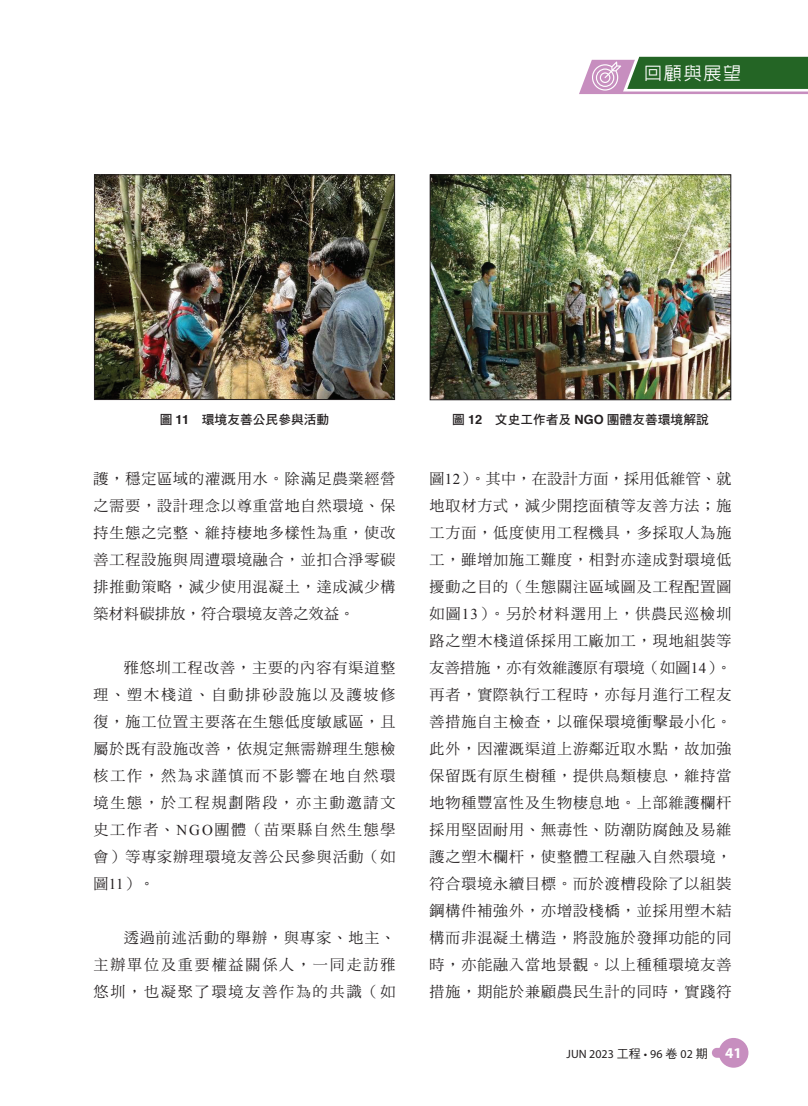
<style>
.page{position:relative;width:808px;height:1106px;background:#fff}
.page>*{position:absolute;margin:0;border:0;box-sizing:border-box;transform-origin:0 0}
.t1{font:500 18px "AR Hei B5";letter-spacing:.1em;color:#fff}
.t2{font:15px/27px "DF Ming Std W5";letter-spacing:.065em;color:#231f20;text-align:justify}
.t3{font:12.75px "DF Hei Std W7";color:#231f20}
.t4{font:12px "Myriad Pro";color:#231f20}
.s1{font-family:"Helvetica";font-weight:700}
.s2{font-family:"Times New Roman"}
.s3{font-family:"DF Hei Std W5"}
.s4{font-weight:700;font-size:15px;color:#fff}
</style>
<div class="page">
<svg style="left:579px;top:57px;width:229px;height:37px;background:#638262"></svg>
<div style="left:719px;top:1037px;width:29px;height:30px;background:#c78ebf;border-radius:50%"></div>
<div style="left:712px;top:1047px;width:26px;height:10px;background:#c78ebf;border-radius:5px"></div>
<img style="left:96px;top:176px;width:297px;height:222px">
<div style="left:94px;top:174px;width:301px;height:226px;border:1px solid #231f20"></div>
<img style="left:432px;top:176px;width:297px;height:222px">
<div style="left:430px;top:174px;width:301px;height:226px;border:1px solid #231f20"></div>
<p class="t1" style="left:644px;top:64px;width:99px">回顧與展望</p>
<p class="t3" style="left:160px;top:412px;width:171px">圖 <span class="s1">11</span>　環境友善公民參與活動</p>
<p class="t3" style="left:452px;top:412px;width:258px">圖 <span class="s1">12</span>　文史工作者及 <span class="s1">NGO</span> 團體友善環境解說</p>
<p class="t2" style="left:94px;top:465px;width:303px">護，穩定區域的灌溉用水。除滿足農業經營之需要，設計理念以尊重當地自然環境、保持生態之完整、維持棲地多樣性為重，使改善工程設施與周遭環境融合，並扣合淨零碳排推動策略，減少使用混凝土，達成減少構築材料碳排放，符合環境友善之效益。</p>
<p class="t2" style="left:94px;top:654px;width:303px;text-indent:30px">雅悠圳工程改善，主要的內容有渠道整理、塑木棧道、自動排砂設施以及護坡修復，施工位置主要落在生態低度敏感區，且屬於既有設施改善，依規定無需辦理生態檢核工作，然為求謹慎而不影響在地自然環境生態，於工程規劃階段，亦主動邀請文史工作者、<span class="s2">NGO</span>團體（苗栗縣自然生態學會）等專家辦理環境友善公民參與活動（如圖<span class="s2">11</span>）。</p>
<p class="t2" style="left:94px;top:924px;width:303px;text-indent:30px">透過前述活動的舉辦，與專家、地主、主辦單位及重要權益關係人，一同走訪雅悠圳，也凝聚了環境友善作為的共識（如</p>
<p class="t2" style="left:429px;top:465px;width:303px">圖<span class="s2">12</span>）。其中，在設計方面，採用低維管、就地取材方式，減少開挖面積等友善方法；施工方面，低度使用工程機具，多採取人為施工，雖增加施工難度，相對亦達成對環境低擾動之目的（生態關注區域圖及工程配置圖如圖<span class="s2">13</span>）。另於材料選用上，供農民巡檢圳路之塑木棧道係採用工廠加工，現地組裝等友善措施，亦有效維護原有環境（如圖<span class="s2">14</span>）。再者，實際執行工程時，亦每月進行工程友善措施自主檢查，以確保環境衝擊最小化。此外，因灌溉渠道上游鄰近取水點，故加強保留既有原生樹種，提供鳥類棲息，維持當地物種豐富性及生物棲息地。上部維護欄杆採用堅固耐用、無毒性、防潮防腐蝕及易維護之塑木欄杆，使整體工程融入自然環境，符合環境永續目標。而於渡槽段除了以組裝鋼構件補強外，亦增設棧橋，並採用塑木結構而非混凝土構造，將設施於發揮功能的同時，亦能融入當地景觀。以上種種環境友善措施，期能於兼顧農民生計的同時，實踐符</p>
<p class="t4" style="left:567px;top:1046px;width:177px">JUN 2023 <span class="s3">工程</span> • 96 <span class="s3">卷</span> 02 <span class="s3">期</span> <span class="s4">41</span></p>
</div>
